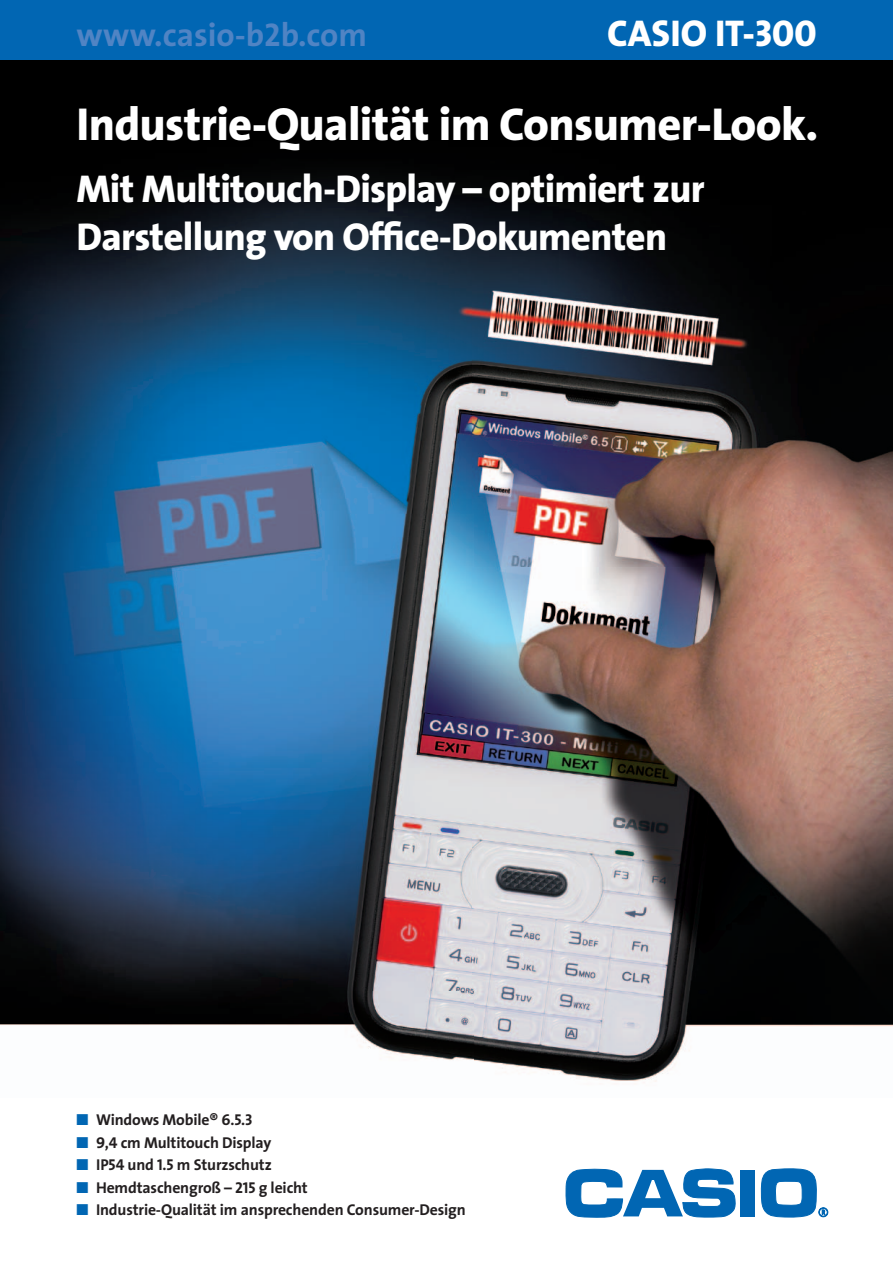
<style>
.page{position:relative;width:893px;height:1263px;background:#fff}
.page>*{position:absolute;margin:0;border:0;box-sizing:border-box;transform-origin:0 0}
.t1{font:800 46.5px "The Sans";letter-spacing:-.015em;color:#fff}
.t2{font:800 39px/48px "The Sans";letter-spacing:-.02em;color:#fff}
.t3{font:800 37.5px "The Sans";color:#fff}
.t4{font:700 33px "The Sans";color:#5084c4}
.t5{font:700 15.75px "The Sans";letter-spacing:-.01em;color:#231f20}
.s1{font-family:"The Sans Bold Caps";font-weight:400}
.s2{font-family:"The Sans Extra Bold Caps";font-weight:400}
.s3{color:#0166b3}
</style>
<div class="page">
<img style="left:0;top:60px;width:893px;height:1022px">
<div style="left:0;top:0;width:893px;height:60px;background:#0166b3"></div>
<svg style="left:565px;top:1168px;width:171px;height:50px"></svg>
<div style="left:740px;top:1170px;width:15px;height:46px;background:#0166b3"></div>
<svg style="left:761px;top:1168px;width:67px;height:49px"></svg>
<h3 class="t4" style="left:77px;top:7px;width:292px">www.casio-b<span class="s1">2</span>b.com</h3>
<h3 class="t3" style="left:607px;top:2px;width:211px">CASIO IT-<span class="s2">300</span></h3>
<h1 class="t1" style="left:77px;top:85px;width:743px">Industrie-Qualität im Consumer-Look.</h1>
<h2 class="t2" style="left:77px;top:164px;width:629px">Mit Multitouch-Display – optimiert zur<br>Darstellung von Office-Dokumenten</h2>
<p class="t5" style="left:77px;top:1106px;width:178px"><span class="s3">■</span> Windows Mobile® <span class="s1">6.5.3</span></p>
<p class="t5" style="left:77px;top:1129px;width:196px"><span class="s3">■</span> <span class="s1">9,4</span> cm Multitouch Display</p>
<p class="t5" style="left:77px;top:1151px;width:197px"><span class="s3">■</span> IP<span class="s1">54</span> und <span class="s1">1.5</span> m Sturzschutz</p>
<p class="t5" style="left:77px;top:1174px;width:233px"><span class="s3">■</span> Hemdtaschengroß – <span class="s1">215</span> g leicht</p>
<p class="t5" style="left:77px;top:1196px;width:391px"><span class="s3">■</span> Industrie-Qualität im ansprechenden Consumer-Design</p>
</div>
